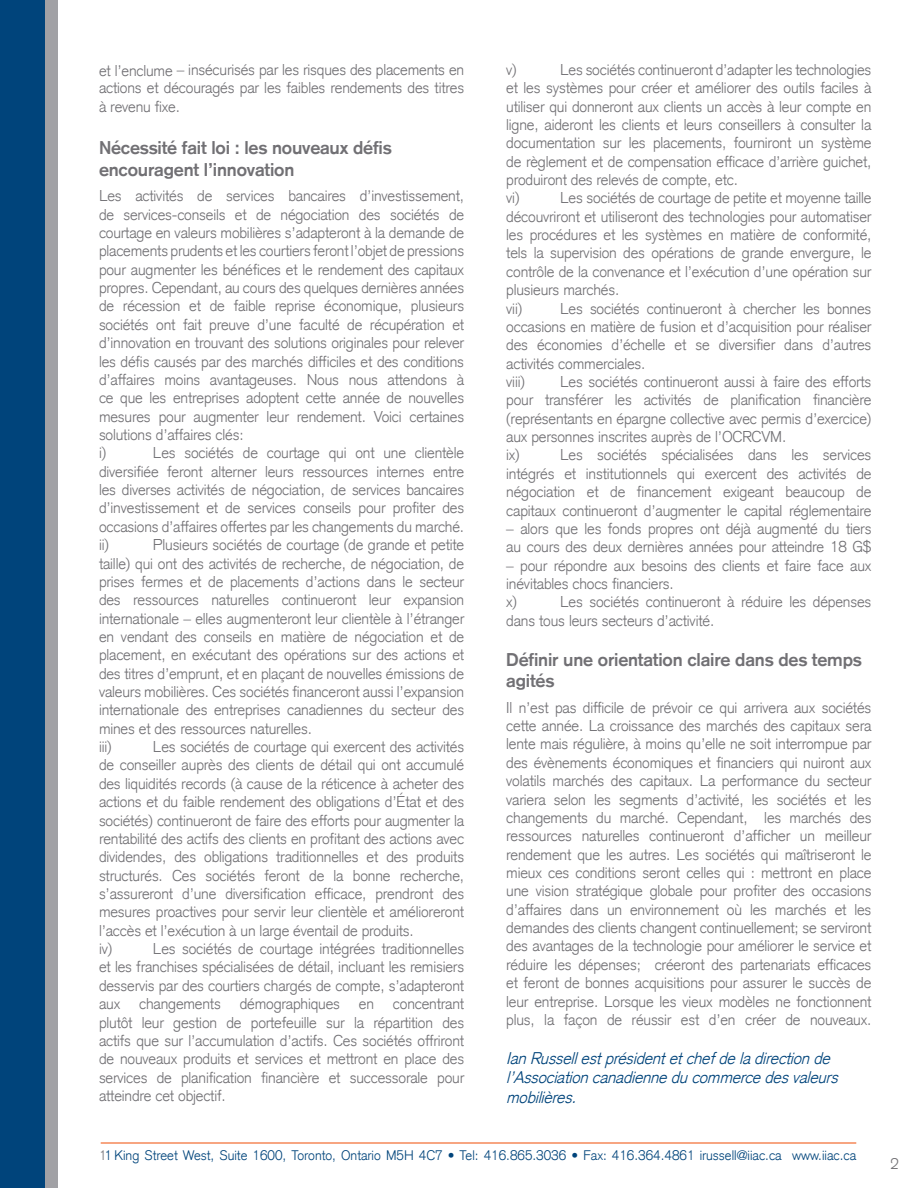
<style>
.page{position:relative;width:918px;height:1188px;background:#fff}
.page>*{position:absolute;margin:0;border:0;box-sizing:border-box;transform-origin:0 0}
.t1{font:700 18px/21.6px "Akzidenz Grotesk CE";letter-spacing:-.01em;color:#717074}
.t2{font:italic 300 16.5px/19.8px "Akzidenz Grotesk CE";color:#00447b}
.t3{font:300 15.3px/18.3px "Akzidenz Grotesk CE";letter-spacing:-.01em;color:#717074}
.t4{font:300 15px "Akzidenz Grotesk CE";color:#717074}
.t5{font:300 13.5px "Akzidenz Grotesk CE";color:#00447b}
.s1{color:#717074}
</style>
<div class="page">
<div style="left:0;top:0;width:46px;height:1188px;background:#00447b"></div>
<div style="left:45px;top:0;width:13px;height:1188px;background:#a1a1a5"></div>
<hr style="left:101px;top:1142px;width:755px;height:2px;background:#f26021">
<p class="t3" style="left:99px;top:60px;width:367px;text-align:justify">et l’enclume – insécurisés par les risques des placements en actions et découragés par les faibles rendements des titres à revenu fixe.</p>
<p class="t1" style="left:99px;top:137px;width:294px">Nécessité fait loi : les nouveaux défis encouragent l’innovation</p>
<p class="t3" style="left:99px;top:187px;width:367px">Les activités de services bancaires d’investissement, de services-conseils et de négociation des sociétés de courtage en valeurs mobilières s’adapteront à la demande de placements prudents et les courtiers feront l’objet de pressions pour augmenter les bénéfices et le rendement des capitaux propres. Cependant, au cours des quelques dernières années de récession et de faible reprise économique, plusieurs sociétés ont fait preuve d’une faculté de récupération et d’innovation en trouvant des solutions originales pour relever les défis causés par des marchés difficiles et des conditions d’affaires moins avantageuses. Nous nous attendons à ce que les entreprises adoptent cette année de nouvelles mesures pour augmenter leur rendement. Voici certaines solutions d’affaires clés:<br>i)</p>
<p class="t3" style="left:99px;top:444px;width:367px;text-align:justify;text-indent:54px">Les sociétés de courtage qui ont une clientèle diversifiée feront alterner leurs ressources internes entre les diverses activités de négociation, de services bancaires d’investissement et de services conseils pour profiter des occasions d’affaires offertes par les changements du marché. ii)</p>
<p class="t3" style="left:99px;top:536px;width:367px;text-indent:54px">Plusieurs sociétés de courtage (de grande et petite taille) qui ont des activités de recherche, de négociation, de prises fermes et de placements d’actions dans le secteur des ressources naturelles continueront leur expansion internationale – elles augmenteront leur clientèle à l’étranger en vendant des conseils en matière de négociation et de placement, en exécutant des opérations sur des actions et des titres d’emprunt, et en plaçant de nouvelles émissions de valeurs mobilières. Ces sociétés financeront aussi l’expansion internationale des entreprises canadiennes du secteur des mines et des ressources naturelles.<br>iii)</p>
<p class="t3" style="left:99px;top:737px;width:367px;text-indent:54px">Les sociétés de courtage qui exercent des activités de conseiller auprès des clients de détail qui ont accumulé des liquidités records (à cause de la réticence à acheter des actions et du faible rendement des obligations d’État et des sociétés) continueront de faire des efforts pour augmenter la rentabilité des actifs des clients en profitant des actions avec dividendes, des obligations traditionnelles et des produits structurés. Ces sociétés feront de la bonne recherche, s’assureront d’une diversification efficace, prendront des mesures proactives pour servir leur clientèle et amélioreront l’accès et l’exécution à un large éventail de produits.<br>iv)</p>
<p class="t3" style="left:99px;top:939px;width:367px;text-align:justify;text-indent:54px">Les sociétés de courtage intégrées traditionnelles et les franchises spécialisées de détail, incluant les remisiers desservis par des courtiers chargés de compte, s’adapteront aux changements démographiques en concentrant plutôt leur gestion de portefeuille sur la répartition des actifs que sur l’accumulation d’actifs. Ces sociétés offriront de nouveaux produits et services et mettront en place des services de planification financière et successorale pour atteindre cet objectif.</p>
<p class="t3" style="left:506px;top:60px;width:12px">v)</p>
<p class="t3" style="left:506px;top:60px;width:367px;text-indent:54px">Les sociétés continueront d’adapter les technologies et les systèmes pour créer et améliorer des outils faciles à utiliser qui donneront aux clients un accès à leur compte en ligne, aideront les clients et leurs conseillers à consulter la documentation sur les placements, fourniront un système de règlement et de compensation efficace d’arrière guichet, produiront des relevés de compte, etc.<br>vi)</p>
<p class="t3" style="left:506px;top:189px;width:367px;text-indent:54px">Les sociétés de courtage de petite et moyenne taille découvriront et utiliseront des technologies pour automatiser les procédures et les systèmes en matière de conformité, tels la supervision des opérations de grande envergure, le contrôle de la convenance et l’exécution d’une opération sur plusieurs marchés.<br>vii)</p>
<p class="t3" style="left:506px;top:299px;width:367px;text-indent:54px">Les sociétés continueront à chercher les bonnes occasions en matière de fusion et d’acquisition pour réaliser des économies d’échelle et se diversifier dans d’autres activités commerciales.<br>viii)</p>
<p class="t3" style="left:506px;top:372px;width:367px;text-indent:54px">Les sociétés continueront aussi à faire des efforts pour transférer les activités de planification financière (représentants en épargne collective avec permis d’exercice) aux personnes inscrites auprès de l’OCRCVM.<br>ix)</p>
<p class="t3" style="left:506px;top:446px;width:367px;text-align:justify;text-indent:54px">Les sociétés spécialisées dans les services intégrés et institutionnels qui exercent des activités de négociation et de financement exigeant beaucoup de capitaux continueront d’augmenter le capital réglementaire</p>
<p class="t3" style="left:506px;top:519px;width:367px">– alors que les fonds propres ont déjà augmenté du tiers au cours des deux dernières années pour atteindre 18 G$</p>
<p class="t3" style="left:506px;top:556px;width:367px">– pour répondre aux besoins des clients et faire face aux inévitables chocs financiers.<br>x)</p>
<p class="t3" style="left:506px;top:593px;width:367px;text-indent:54px">Les sociétés continueront à réduire les dépenses dans tous leurs secteurs d’activité.</p>
<p class="t1" style="left:506px;top:649px;width:357px">Définir une orientation claire dans des temps agités</p>
<p class="t3" style="left:506px;top:698px;width:367px;text-align:justify">Il n’est pas difficile de prévoir ce qui arrivera aux sociétés cette année. La croissance des marchés des capitaux sera lente mais régulière, à moins qu’elle ne soit interrompue par des évènements économiques et financiers qui nuiront aux volatils marchés des capitaux. La performance du secteur variera selon les segments d’activité, les sociétés et les changements du marché. Cependant, les marchés des ressources naturelles continueront d’afficher un meilleur rendement que les autres. Les sociétés qui maîtriseront le mieux ces conditions seront celles qui : mettront en place une vision stratégique globale pour profiter des occasions d’affaires dans un environnement où les marchés et les demandes des clients changent continuellement; se serviront des avantages de la technologie pour améliorer le service et réduire les dépenses; créeront des partenariats efficaces et feront de bonnes acquisitions pour assurer le succès de leur entreprise. Lorsque les vieux modèles ne fonctionnent plus, la façon de réussir est d’en créer de nouveaux.</p>
<p class="t2" style="left:506px;top:1048px;width:338px">IanRussellestprésidentetchefdeladirectionde l’Associationcanadienneducommercedesvaleurs mobilières.</p>
<p class="t5" style="left:99px;top:1147px;width:758px"><span class="s1">1</span>1 King Street West, Suite 1600, Toronto, Ontario M5H 4C7 • Tel: 416.865.3036 • Fax: 416.364.4861 irussell@iiac.ca www.iiac.ca</p>
<p class="t4" style="left:890px;top:1154px;width:10px">2</p>
</div>
